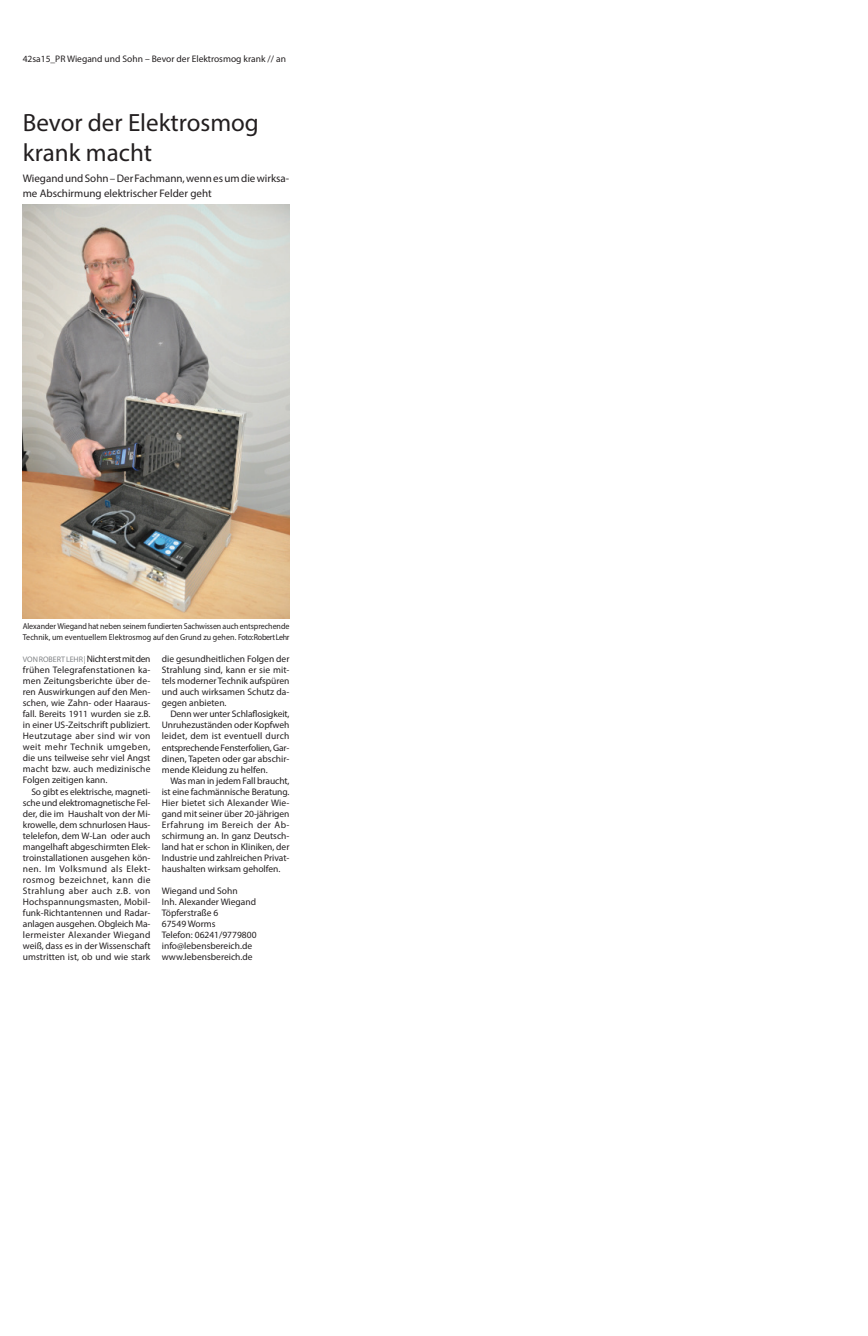
<style>
.page{position:relative;width:868px;height:1336px;background:#fff}
.page>*{position:absolute;margin:0;border:0;box-sizing:border-box;transform-origin:0 0}
.t1{font:25px/30px "Myriad Pro";color:#231f20}
.t2{font:11px/15px "Myriad Pro";color:#231f20}
.t3{font:9.5px/11px "Myriad Pro";color:#231f20;text-align:justify}
.t4{font:8.5px/11px "Myriad Pro";letter-spacing:-.01em;color:#231f20;scale:.94 1}
.s1{font-size:8px;color:#808285}
</style>
<div class="page">
<img style="left:23px;top:204px;width:266px;height:414px">
<p class="t3" style="left:23px;top:53px;width:265px">42sa15_PR Wiegand und Sohn – Bevor der Elektrosmog krank // an</p>
<h1 class="t1" style="left:23px;top:107px;width:238px">Bevor der Elektrosmog krank macht</h1>
<p class="t2" style="left:23px;top:170px;width:268px">Wiegand und Sohn – Der Fachmann, wenn es um die wirksa&shy;me Abschirmung elektrischer Felder geht</p>
<p class="t4" style="left:23px;top:620px;width:285px">Alexander Wiegand hat neben seinem fundierten Sachwissen auch entsprechende<br>Technik, um eventuellem Elektrosmog auf den Grund zu gehen. Foto: Robert Lehr</p>
<p class="t3" style="left:23px;top:653px;width:129px"><span class="s1">Von Robert Lehr |</span>Nicht erst mit den frühen Telegrafenstationen ka&shy;men Zeitungsberichte über de&shy;ren Auswirkungen auf den Men&shy;schen, wie Zahn- oder Haaraus&shy;fall. Bereits 1911 wurden sie z.B. in einer US-Zeitschrift publiziert.<br>Heutzutage aber sind wir von weit mehr Technik umgeben, die uns teilweise sehr viel Angst macht bzw. auch medizinische Folgen zeitigen kann.</p>
<p class="t3" style="left:23px;top:785px;width:129px;text-indent:9px">So gibt es elektrische, magneti&shy;sche und elektromagnetische Fel&shy;der, die im Haushalt von der Mi&shy;krowelle, dem schnurlosen Haus&shy;telelefon, dem W-Lan oder auch mangelhaft abgeschirmten Elek&shy;troinstallationen ausgehen kön&shy;nen. Im Volksmund als Elekt&shy;rosmog bezeichnet, kann die Strahlung aber auch z.B. von Hochspannungsmasten, Mobil&shy;funk-Richtantennen und Radar&shy;anlagen ausgehen. Obgleich Ma&shy;lermeister Alexander Wiegand weiß, dass es in der Wissenschaft umstritten ist, ob und wie stark</p>
<p class="t3" style="left:162px;top:653px;width:129px">die gesundheitlichen Folgen der Strahlung sind, kann er sie mit&shy;tels moderner Technik aufspüren und auch wirksamen Schutz da&shy;gegen anbieten.</p>
<p class="t3" style="left:162px;top:708px;width:129px;text-indent:9px">Denn wer unter Schlaflosigkeit, Unruhezuständen oder Kopfweh leidet, dem ist eventuell durch entsprechende Fensterfolien, Gar&shy;dinen, Tapeten oder gar abschir&shy;mende Kleidung zu helfen.</p>
<p class="t3" style="left:162px;top:774px;width:129px;text-indent:9px">Was man in jedem Fall braucht, ist eine fachmännische Beratung.<br>H ier bietet sich Alexander Wie&shy;gand mit seiner über 20-jährigen Erfahrung im Bereich der Ab&shy;schirmung an. In ganz Deutsch&shy;land hat er schon in Kliniken, der Industrie und zahlreichen Privat&shy;haushalten wirksam geholfen.</p>
<p class="t3" style="left:162px;top:884px;width:96px;text-align:left">Wiegand und Sohn<br>Inh. Alexander Wiegand<br>Töpferstraße 6<br>67549 Worms<br>Telefon: 06241/9779800 info@lebensbereich.de www.lebensbereich.de</p>
</div>
